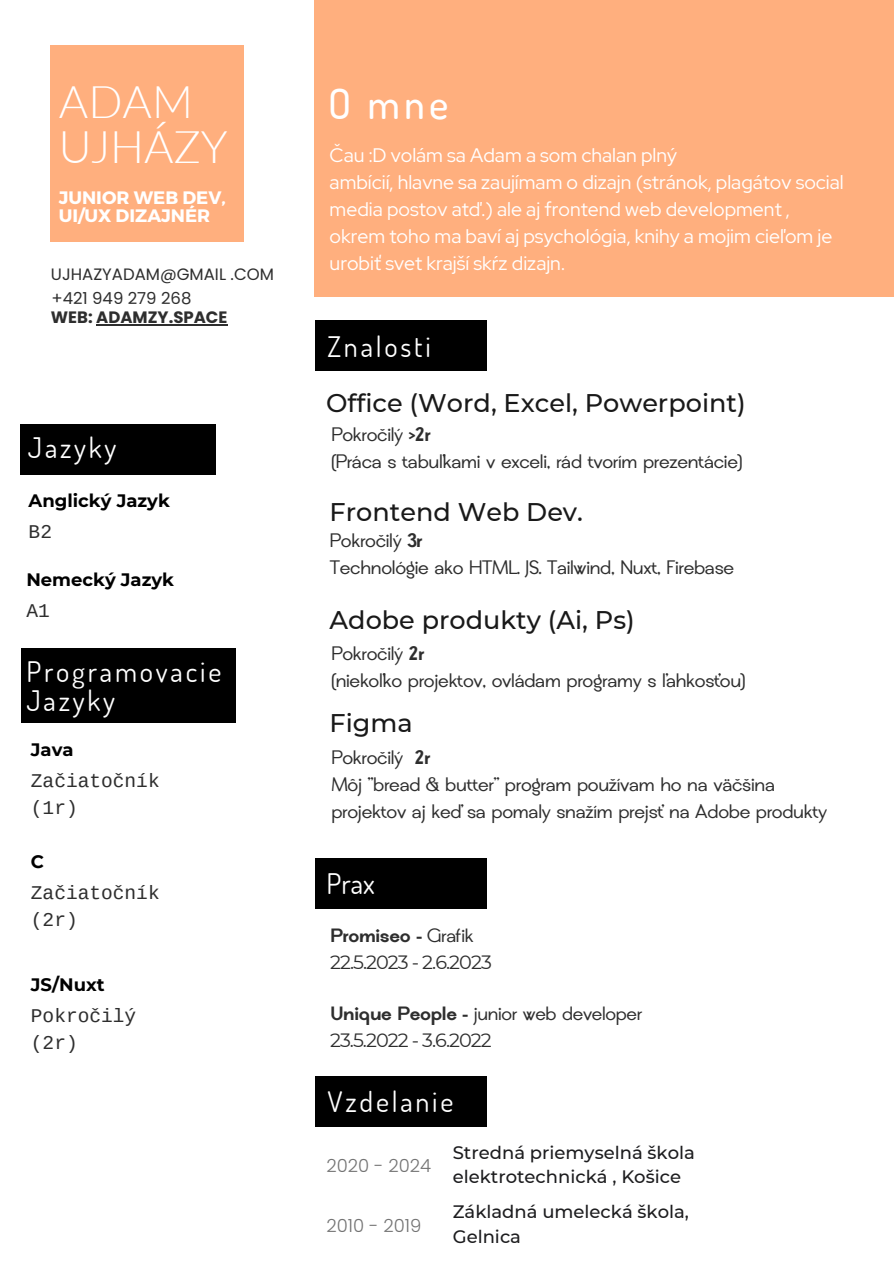
<style>
.page{position:relative;width:894px;height:1264px;background:#fff}
.page>*{position:absolute;margin:0;border:0;box-sizing:border-box;transform-origin:0 0}
.t1{font:300 45px/45px "Lato";color:#fff}
.t2{font:500 41.4px "Dosis";color:#fff}
.t3{font:28.35px "Dosis";color:#fff}
.t4{font:28.2px/28.2px "Dosis";letter-spacing:.1em;color:#fff}
.t5{font:500 25.5px "Montserrat";color:#191919}
.t6{font:19.5px/27px "Calmius Sans Low";letter-spacing:-.05em;color:#2e2e2e}
.t7{font:19.5px/27px "Red Hat Display";color:#fff}
.t8{font:19.5px/27px "Cousine";color:#2e2e2e}
.t9{font:19.2px "Montserrat";letter-spacing:-.05em;color:#2e2e2e}
.t10{font:19.2px "Calmius Sans Low";letter-spacing:-.05em;color:#2e2e2e}
.t11{font:700 19.2px "Calmius Sans Low";letter-spacing:-.05em;color:#2e2e2e}
.t12{font:500 18px/24.8px "Montserrat";color:#1d1d1f}
.t13{font:700 18px "Montserrat";color:#000}
.t14{font:700 18px/18px "Montserrat";color:#fff}
.t15{font:300 18px "Poppins";color:#737373}
.t16{font:16.5px "Poppins";color:#2e2e2e}
.t17{font:700 16.5px "Poppins";color:#2e2e2e}
.s1{font-weight:700}
.s2{font-weight:400}
</style>
<div class="page">
<div style="left:50px;top:45px;width:194px;height:197px;background:#ffaf7e"></div>
<div style="left:314px;top:0;width:579px;height:297px;background:#ffaf7e"></div>
<hr style="left:96px;top:324px;width:131px;height:1px;background:#2e2e2e">
<div style="left:314px;top:320px;width:172px;height:51px;background:#000"></div>
<div style="left:314px;top:858px;width:172px;height:50px;background:#000"></div>
<div style="left:314px;top:1076px;width:172px;height:50px;background:#000"></div>
<div style="left:20px;top:424px;width:196px;height:50px;background:#000"></div>
<div style="left:21px;top:648px;width:215px;height:75px;background:#000"></div>
<p class="t1" style="left:59px;top:78px;width:170px">ADAM<br>UJHÁZY</p>
<p class="t14" style="left:59px;top:188px;width:168px">JUNIOR WEB DEV,<br>UI/UX DIZAJNÉR</p>
<p class="t16" style="left:51px;top:263px;width:224px">UJHAZYADAM@GMAIL .COM</p>
<h1 class="t16" style="left:51px;top:286px;width:141px">+421 949 279 268</h1>
<h5 class="t17" style="left:51px;top:305px;width:178px">WEB: ADAMZY.SPACE</h5>
<p class="t4" style="left:28px;top:432px;width:90px">Jazyky</p>
<p class="t13" style="left:29px;top:489px;width:143px">Anglický Jazyk</p>
<p class="t8" style="left:29px;top:519px;width:25px">B2</p>
<p class="t13" style="left:26px;top:568px;width:149px">Nemecký Jazyk</p>
<p class="t8" style="left:26px;top:598px;width:25px">A1</p>
<p class="t4" style="left:26px;top:657px;width:196px">Programovacie<br>Jazyky</p>
<p class="t13" style="left:31px;top:739px;width:44px">Java</p>
<p class="t8" style="left:31px;top:768px;width:130px">Začiatočník (1r)</p>
<p class="t13" style="left:31px;top:851px;width:15px">C</p>
<p class="t8" style="left:31px;top:880px;width:130px">Začiatočník (2r)</p>
<p class="t13" style="left:31px;top:973px;width:75px">JS/Nuxt</p>
<p class="t8" style="left:31px;top:1002px;width:107px">Pokročilý</p>
<p class="t8" style="left:31px;top:1029px;width:48px">(2r)</p>
<p class="t2" style="left:328px;top:76px;width:122px">O mne</p>
<p class="t7" style="left:329px;top:141px;width:349px">Čau :D volám sa Adam a som chalan plný</p>
<p class="t7" style="left:329px;top:168px;width:515px">ambícií, hlavne sa zaujímam o dizajn (stránok, plagátov social media postov atď.) ale aj frontend web development , okrem toho ma baví aj psychológia, knihy a mojim cieľom je urobiť svet krajší skŕz dizajn.</p>
<p class="t4" style="left:327px;top:332px;width:105px">Znalosti</p>
<p class="t5" style="left:326px;top:387px;width:421px">Office (Word, Excel, Powerpoint)</p>
<p class="t6" style="left:331px;top:420px;width:101px">Pokročilý <span class="s1">&gt;2r</span></p>
<p class="t6" style="left:331px;top:447px;width:413px">(Práca s tabuľkami v exceli, rád tvorím prezentácie)</p>
<p class="t5" style="left:329px;top:496px;width:255px">Frontend Web Dev.</p>
<p class="t6" style="left:329px;top:527px;width:95px">Pokročilý <span class="s1">3r</span></p>
<h6 class="t6" style="left:329px;top:554px;width:406px">Technológie ako HTML. JS. Tailwind, Nuxt, Firebase</h6>
<h6 class="t5" style="left:329px;top:604px;width:306px">Adobe produkty (Ai, Ps)</h6>
<p class="t6" style="left:331px;top:639px;width:95px">Pokročilý <span class="s1">2r</span></p>
<p class="t6" style="left:331px;top:666px;width:416px">(niekoľko projektov, ovládam programy s ľahkosťou)</p>
<p class="t5" style="left:329px;top:707px;width:85px">Figma</p>
<p class="t6" style="left:331px;top:743px;width:101px">Pokročilý <span class="s1">2r</span></p>
<p class="t6" style="left:331px;top:770px;width:498px">Môj "bread &amp; butter" program používam ho na väčšina projektov aj keď sa pomaly snažím prejsť na Adobe produkty</p>
<p class="t3" style="left:326px;top:865px;width:50px">Prax</p>
<p class="t11" style="left:330px;top:924px;width:145px">Promiseo - <span class="s2">Grafik</span></p>
<p class="t9" style="left:330px;top:950px;width:163px">22.5.2023 - 2.6.2023</p>
<p class="t10" style="left:330px;top:1001px;width:314px"><span class="s1">Unique People -</span> junior web developer</p>
<p class="t9" style="left:330px;top:1027px;width:163px">23.5.2022 - 3.6.2022</p>
<p class="t4" style="left:327px;top:1086px;width:127px">Vzdelanie</p>
<p class="t15" style="left:326px;top:1153px;width:106px">2020 - 2024</p>
<p class="t15" style="left:326px;top:1212px;width:96px">2010 - 2019</p>
<p class="t12" style="left:452px;top:1139px;width:243px">Stredná priemyselná škola elektrotechnická , Košice</p>
<p class="t12" style="left:452px;top:1199px;width:238px">Základná umelecká škola,<br>Gelnica</p>
</div>
